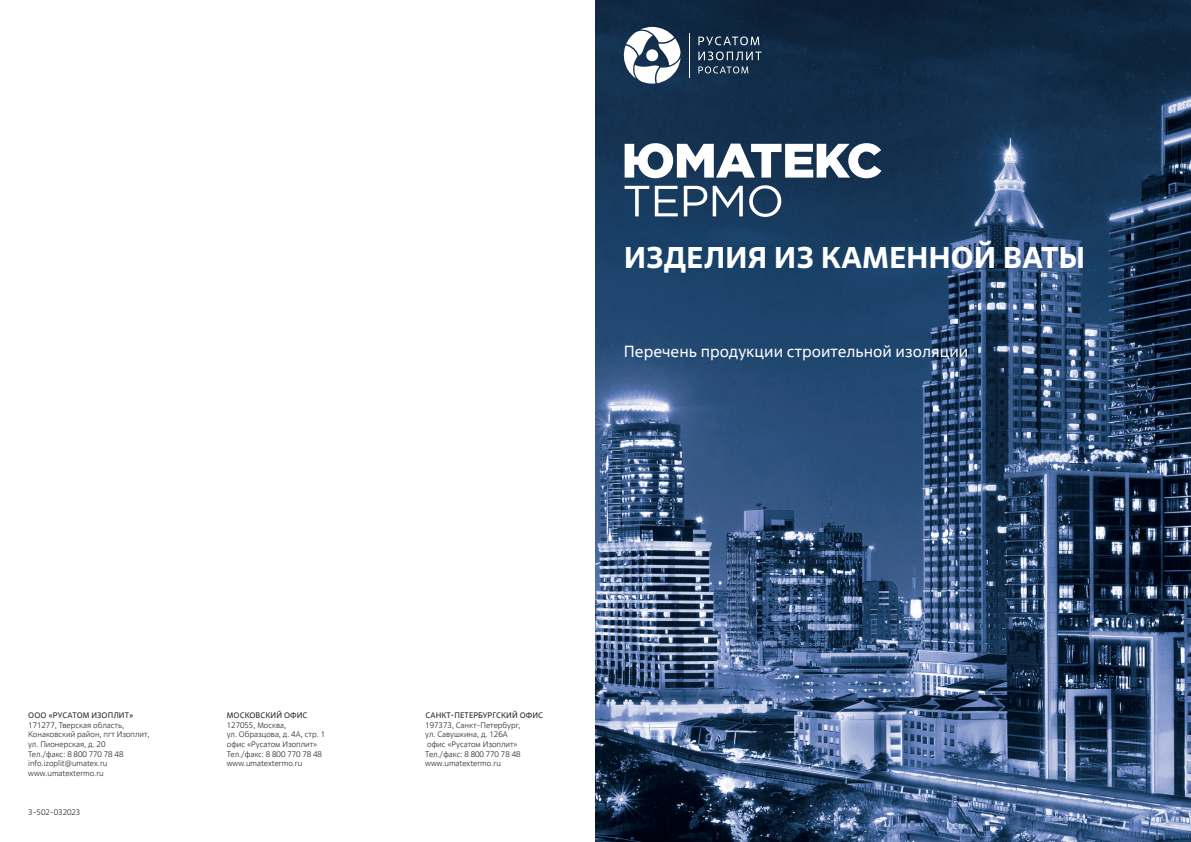
<style>
.page{position:relative;width:1191px;height:842px;background:#fff}
.page>*{position:absolute;margin:0;border:0;box-sizing:border-box;transform-origin:0 0}
.t1{font:700 30px "Rosatom";letter-spacing:.01em;color:#fff}
.t2{font:16px "Rosatom";color:#fff}
.t3{font:300 8px/9.6px "Rosatom";color:#231f20}
.t4{font:8px "Rosatom";letter-spacing:.01em;color:#231f20}
</style>
<div class="page">
<img style="left:595px;top:0;width:596px;height:842px">
<svg style="left:624px;top:143px;width:257px;height:35px"></svg>
<svg style="left:624px;top:186px;width:25px;height:30px"></svg>
<svg style="left:655px;top:186px;width:23px;height:30px"></svg>
<svg style="left:684px;top:186px;width:59px;height:30px"></svg>
<svg style="left:749px;top:185px;width:32px;height:32px"></svg>
<svg style="left:698px;top:36px;width:61px;height:9px"></svg>
<hr style="left:689px;top:33px;width:1px;height:45px;background:#fff">
<svg style="left:698px;top:51px;width:63px;height:9px"></svg>
<svg style="left:698px;top:66px;width:50px;height:8px"></svg>
<svg style="left:624px;top:27px;width:56px;height:57px"></svg>
<h1 class="t1" style="left:624px;top:238px;width:462px">ИЗДЕЛИЯ ИЗ КАМЕННОЙ ВАТЫ</h1>
<h2 class="t2" style="left:624px;top:341px;width:346px">Перечень продукции строительной изоляции</h2>
<p class="t4" style="left:28px;top:710px;width:107px">ООО «РУСАТОМ ИЗОПЛИТ»</p>
<p class="t3" style="left:28px;top:720px;width:123px">171277, Тверская область,<br>Конаковский район, пгт Изоплит, ул. Пионерская, д. 20<br>Тел./факс: 8 800 770 78 48 info.izoplit@umatex.ru www.umatextermo.ru</p>
<p class="t3" style="left:28px;top:807px;width:54px">3-502-032023</p>
<p class="t4" style="left:227px;top:710px;width:82px">МОСКОВСКИЙ ОФИС</p>
<p class="t3" style="left:227px;top:720px;width:100px">127055, Москва,<br>ул. Образцова, д. 4А, стр. 1 офис «Русатом Изоплит»<br>Тел./факс: 8 800 770 78 48 www.umatextermo.ru</p>
<p class="t4" style="left:425px;top:710px;width:119px">САНКТ-ПЕТЕРБУРГСКИЙ ОФИС</p>
<p class="t3" style="left:425px;top:720px;width:97px">197373, Санкт-Петербург, ул. Савушкина, д. 126А офис «Русатом Изоплит»<br>Тел./факс: 8 800 770 78 48 www.umatextermo.ru</p>
</div>
